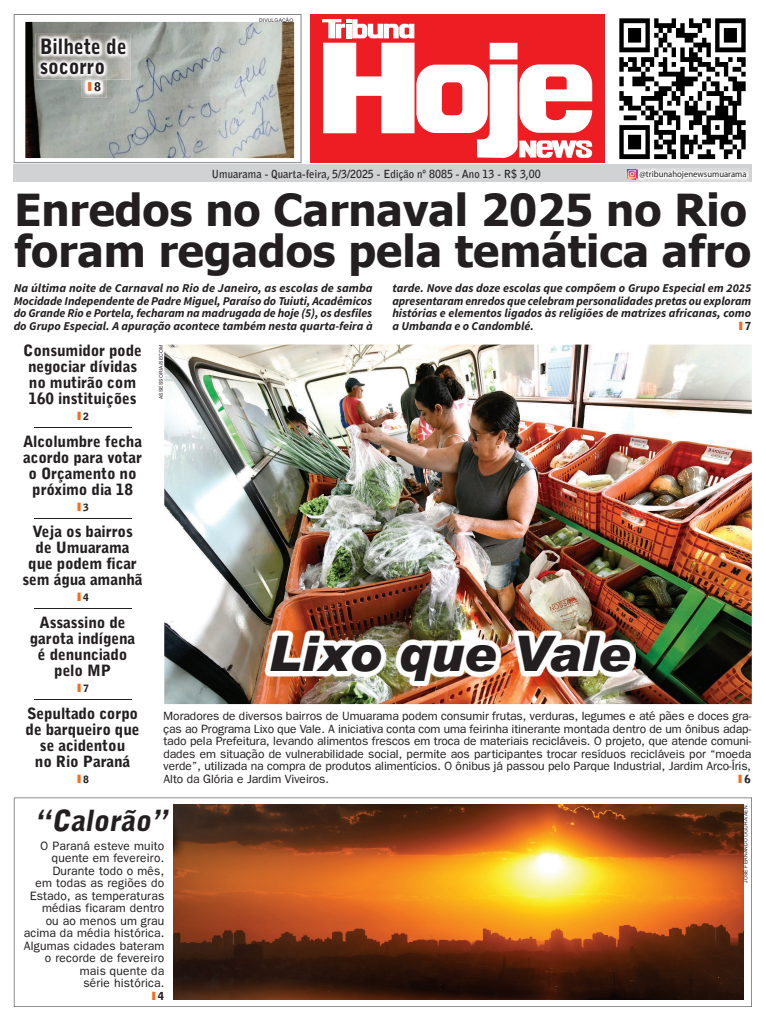
<style>
.page{position:relative;width:766px;height:1021px;background:#fff}
.page>*{position:absolute;margin:0;border:0;box-sizing:border-box;transform-origin:0 0}
.t1{font:italic 900 49px "Arial";color:#231f20}
.t2{font:700 44px/41px "Tahoma";color:#231f20}
.t3{font:italic 900 29px "Bell Gothic Std";color:#231f20}
.t4{font:900 21px/20px "Bell Gothic Std";color:#231f20;scale:.92 1}
.t5{font:900 15.5px/16px "Bell Gothic Std";letter-spacing:-.01em;color:#231f20;text-align:center}
.t6{font:12.2px/12.5px "Franklin Gothic";letter-spacing:.02em;color:#231f20;text-align:right}
.t7{font:900 12.1px "Bell Gothic Std";color:#f36e21;scale:1.96 1}
.t8{font:12px/12.5px "Franklin Gothic";color:#231f20;text-align:justify}
.t9{font:italic 700 12px/12.5px "Source Sans Pro";color:#231f20;text-align:justify}
.t10{font:900 11.2px "Bell Gothic Std";color:#f36e21;scale:1.96 1}
.t11{font:700 11.1px "Bell Gothic Std";color:#231f20;scale:.96 1}
.t12{font:9px "Myriad Pro";color:#231f20;scale:.96 1}
.t13{font:5px "Arial";letter-spacing:.035em;color:#231f20}
.s1{font-size:11.9px;color:#231f20}
.s2{font-size:11px;color:#231f20}
.s3{font-size:10px;color:#231f20}
</style>
<div class="page">
<img style="left:164px;top:344px;width:587px;height:360px">
<div style="left:311px;top:14px;width:293px;height:149px;background:#ee1d23"></div>
<svg style="left:322px;top:19px;width:270px;height:139px"></svg>
<svg style="left:619px;top:18px;width:126px;height:141px"></svg>
<svg style="left:14px;top:14px;width:287px;height:149px;background:#aeb1ac"></svg>
<img style="left:35px;top:34px;width:95px;height:46px">
<img style="left:82px;top:76px;width:25px;height:21px">
<img style="left:85px;top:80px;width:18px;height:14px">
<svg style="left:85px;top:79px;width:18px;height:1px"></svg>
<div style="left:13px;top:165px;width:738px;height:17px;background:#d1d2d4"></div>
<img style="left:637px;top:168px;width:111px;height:13px">
<svg style="left:627px;top:169px;width:10px;height:10px"></svg>
<img style="left:265px;top:630px;width:370px;height:56px">
<svg style="left:14px;top:797px;width:737px;height:209px"></svg>
<hr style="left:34px;top:427px;width:97px;height:1px;background:#231f20">
<hr style="left:34px;top:518px;width:97px;height:1px;background:#231f20">
<hr style="left:34px;top:699px;width:97px;height:1px;background:#231f20">
<img style="left:173px;top:804px;width:569px;height:195px">
<hr style="left:34px;top:608px;width:97px;height:1px;background:#231f20">
<h3 class="t4" style="left:40px;top:37px;width:96px">Bilhete de socorro</h3>
<p class="t7" style="left:86px;top:80px;width:9px">l<span class="s1">8</span></p>
<p class="t13" style="left:259px;top:16px;width:36px">DIVULGAÇÃO</p>
<p class="t11" style="left:211px;top:167px;width:344px">Umuarama - Quarta-feira, 5/3/2025 - Edição nº 8085 - Ano 13 - R$ 3,00</p>
<p class="t12" style="left:639px;top:169px;width:113px">@tribunahojenewsumuarama</p>
<h2 class="t2" style="left:14px;top:191px;width:738px">Enredos no Carnaval 2025 no Rio foram regados pela temática afro</h2>
<p class="t9" style="left:14px;top:282px;width:360px">Na última noite de Carnaval no Rio de Janeiro, as escolas de samba Mocidade Independente de Padre Miguel, Paraíso do Tuiuti, Acadêmicos do Grande Rio e Portela, fecharam na madrugada de hoje (5), os desfiles do Grupo Especial. A apuração acontece também nesta quarta-feira à</p>
<p class="t9" style="left:392px;top:282px;width:360px">tarde. Nove das doze escolas que compõem o Grupo Especial em 2025 apresentaram enredos que celebram personalidades pretas ou exploram histórias e elementos ligados às religiões de matrizes africanas, como a Umbanda e o Candomblé.</p>
<p class="t10" style="left:737px;top:319px;width:8px">l<span class="s2">7</span></p>
<p class="t5" style="left:23px;top:343px;width:120px">Consumidor pode negociar dívidas no mutirão com<br>160 instituições</p>
<p class="t10" style="left:76px;top:409px;width:8px">l<span class="s3">2</span></p>
<p class="t5" style="left:23px;top:433px;width:121px">Alcolumbre fecha acordo para votar o Orçamento no próximo dia 18</p>
<p class="t10" style="left:76px;top:500px;width:8px">l<span class="s3">3</span></p>
<p class="t5" style="left:23px;top:524px;width:122px">Veja os bairros de Umuarama que podem ficar sem água amanhã</p>
<p class="t10" style="left:76px;top:591px;width:8px">l<span class="s3">4</span></p>
<p class="t5" style="left:30px;top:614px;width:107px">Assassino de garota indígena é denunciado pelo MP</p>
<p class="t10" style="left:76px;top:681px;width:8px">l<span class="s3">7</span></p>
<p class="t5" style="left:26px;top:705px;width:115px">Sepultado corpo de barqueiro que se acidentou<br>no Rio Paraná</p>
<p class="t10" style="left:76px;top:772px;width:8px">l<span class="s3">8</span></p>
<p class="t13" style="left:158px;top:399px;width:56px;rotate:-90deg">ASSESSORIA/SECOM</p>
<h1 class="t1" style="left:268px;top:623px;width:363px">Lixo que Vale</h1>
<p class="t8" style="left:163px;top:709px;width:589px">Moradores de diversos bairros de Umuarama podem consumir frutas, verduras, legumes e até pães e doces gra&shy;ças ao Programa Lixo que Vale. A iniciativa conta com uma feirinha itinerante montada dentro de um ônibus adap&shy;tado pela Prefeitura, levando alimentos frescos em troca de materiais recicláveis. O projeto, que atende comuni&shy;dades em situação de vulnerabilidade social, permite aos participantes trocar resíduos recicláveis por “moeda verde”, utilizada na compra de produtos alimentícios. O ônibus já passou pelo Parque Industrial, Jardim Arco-Íris, Alto da Glória e Jardim Viveiros.</p>
<p class="t10" style="left:737px;top:772px;width:8px">l<span class="s2">6</span></p>
<h3 class="t3" style="left:35px;top:804px;width:139px">“Calorão”</h3>
<p class="t13" style="left:742px;top:882px;width:78px;rotate:-90deg">JOSÉ FERNANDO OGURA/AEN</p>
<p class="t6" style="left:24px;top:839px;width:142px">O Paraná esteve muito quente em fevereiro.<br>Durante todo o mês,<br>em todas as regiões do<br>Estado, as temperaturas médias ficaram dentro<br>ou ao menos um grau acima da média histórica.<br>Algumas cidades bateram o recorde de fevereiro mais quente da<br>série histórica.</p>
<p class="t10" style="left:151px;top:989px;width:8px">l<span class="s2">4</span></p>
</div>
